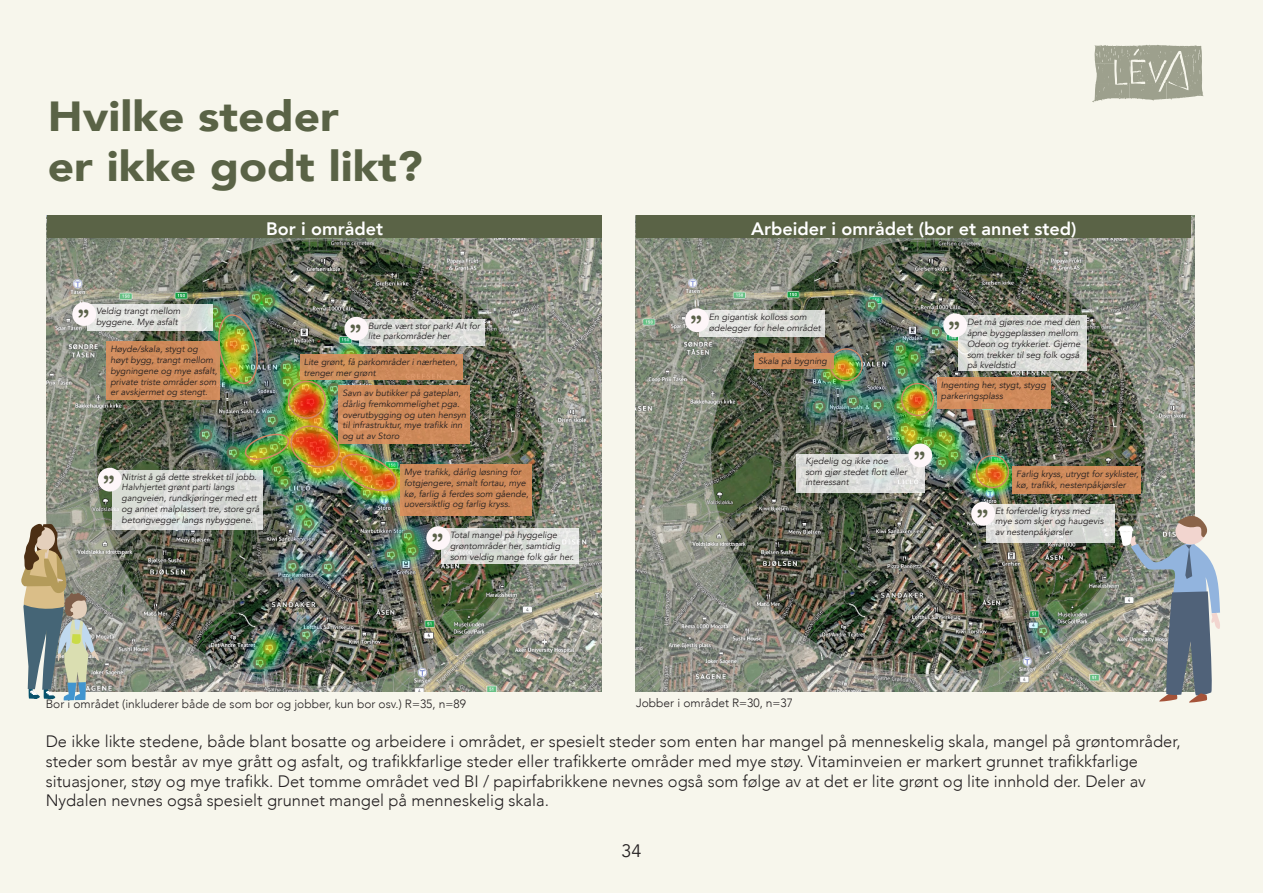
<style>
.page{position:relative;width:1263px;height:893px;background:#f7f6ec}
.page>*{position:absolute;margin:0;border:0;box-sizing:border-box;transform-origin:0 0}
.t1{font:900 42px "Avenir";color:#5a6346;scale:1.1 1}
.t2{font:31.5px "Circular Std";color:#5a6149}
.t3{font:800 18px "Avenir";color:#fff}
.t4{font:18px "Avenir";color:#231f20}
.t5{font:300 16.5px/19.8px "Avenir";color:#231f20}
.t6{font:300 12px "Avenir";color:#231f20}
.t7{font:italic 9px/10.8px "Avenir";color:#231f20}
</style>
<div class="page">
<svg style="left:1092px;top:45px;width:111px;height:57px;background:#aeb09f"></svg>
<img style="left:46px;top:215px;width:555px;height:476px">
<img style="left:635px;top:215px;width:560px;height:476px">
<div style="left:754px;top:353px;width:79px;height:16px;background:#ce8a5b"></div>
<div style="left:106px;top:341px;width:114px;height:59px;background:#ce8a5a"></div>
<div style="left:300px;top:355px;width:163px;height:25px;background:#ce8c5b"></div>
<div style="left:338px;top:385px;width:132px;height:58px;background:#cf8b5b"></div>
<div style="left:400px;top:464px;width:132px;height:52px;background:#cd8a5a"></div>
<div style="left:937px;top:377px;width:114px;height:31px;background:#d08b5c"></div>
<div style="left:1012px;top:466px;width:128px;height:28px;background:#cd8959"></div>
<svg style="left:700px;top:310px;width:125px;height:27px;fill:#e0e1de"></svg>
<div style="left:685px;top:308px;width:24px;height:24px;background:#fef6f9;border-radius:50%"></div>
<svg style="left:87px;top:304px;width:125px;height:27px;fill:#e1e3df"></svg>
<div style="left:72px;top:302px;width:24px;height:24px;background:#fef6f9;border-radius:50%"></div>
<svg style="left:359px;top:319px;width:125px;height:26px;background:#dadbd8"></svg>
<div style="left:344px;top:317px;width:24px;height:24px;background:#fef6f9;border-radius:50%"></div>
<svg style="left:441px;top:528px;width:137px;height:35px"></svg>
<div style="left:426px;top:526px;width:24px;height:24px;background:#fef6f9;border-radius:50%"></div>
<svg style="left:113px;top:470px;width:150px;height:59px;background:#d9dcd8"></svg>
<div style="left:98px;top:468px;width:24px;height:24px;background:#fef6f9;border-radius:50%"></div>
<svg style="left:958px;top:315px;width:128px;height:56px;background:#dbdcd8"></svg>
<div style="left:943px;top:313px;width:24px;height:24px;background:#fef6f9;border-radius:50%"></div>
<svg style="left:986px;top:504px;width:128px;height:38px;background:#dbdbd8"></svg>
<div style="left:971px;top:502px;width:24px;height:24px;background:#fef6f9;border-radius:50%"></div>
<svg style="left:796px;top:454px;width:128px;height:38px;background:#dbddda"></svg>
<div style="left:908px;top:443px;width:24px;height:24px;background:#fef6f9;border-radius:50%"></div>
<div style="left:830px;top:348px;width:33px;height:33px;border:1px solid #d48665;border-radius:50%"></div>
<div style="left:901px;top:383px;width:33px;height:33px;border:1px solid #d48665;border-radius:50%"></div>
<div style="left:288px;top:381px;width:38px;height:38px;border:1px solid #d48665;border-radius:50%"></div>
<img style="left:244px;top:421px;width:156px;height:71px">
<img style="left:216px;top:313px;width:44px;height:72px">
<div style="left:976px;top:455px;width:33px;height:33px;border:1px solid #d48665;border-radius:50%"></div>
<div style="left:47px;top:215px;width:555px;height:23px;background:#5a6346"></div>
<div style="left:636px;top:215px;width:555px;height:23px;background:#5a6346"></div>
<svg style="left:122px;top:571px;width:2px;height:34px"></svg>
<svg style="left:21px;top:524px;width:79px;height:177px;background:#9da091"></svg>
<img style="left:1118px;top:509px;width:102px;height:194px">
<p class="t1" style="left:48px;top:80px;width:266px">Hvilke steder</p>
<p class="t1" style="left:48px;top:130px;width:342px">er ikke godt likt?</p>
<p class="t3" style="left:266px;top:215px;width:118px">Bor i området</p>
<p class="t3" style="left:751px;top:215px;width:327px">Arbeider i området (bor et annet sted)</p>
<p class="t2" style="left:77px;top:302px;width:14px">”</p>
<p class="t7" style="left:96px;top:306px;width:86px">Veldig trangt mellom byggene. Mye asfalt</p>
<p class="t7" style="left:110px;top:344px;width:108px">Høyde/skala, stygt og høyt bygg, trangt mellom bygningene og mye asfalt, private triste områder som er avskjermet og stengt.</p>
<p class="t2" style="left:103px;top:468px;width:14px">”</p>
<p class="t7" style="left:122px;top:471px;width:139px">Nitrist å gå dette strekket til jobb.<br>Halvhjertet grønt parti langs gangveien, rundkjøringer med ett og annet malplassert tre, store grå betongvegger langs nybyggene.</p>
<p class="t2" style="left:350px;top:317px;width:14px">”</p>
<p class="t7" style="left:368px;top:320px;width:113px">Burde vært stor park! Alt for lite parkområder her</p>
<p class="t7" style="left:304px;top:357px;width:155px">Lite grønt, få parkområder i nærheten, trenger mer grønt</p>
<p class="t7" style="left:343px;top:388px;width:125px">Savn av butikker på gateplan, dårlig fremkommelighet pga. overutbygging og uten hensyn til infrastruktur, mye trafikk inn og ut av Storo</p>
<p class="t7" style="left:404px;top:467px;width:126px">Mye trafikk, dårlig løsning for fotgjengere, smalt fortau, mye kø, farlig å ferdes som gående, uoversiktlig og farlig kryss.</p>
<p class="t2" style="left:431px;top:526px;width:14px">”</p>
<p class="t7" style="left:450px;top:530px;width:125px">Total mangel på hyggelige grøntområder her, samtidig som veldig mange folk går her.</p>
<p class="t2" style="left:690px;top:308px;width:14px">”</p>
<p class="t7" style="left:709px;top:312px;width:99px">En gigantisk kolloss som</p>
<p class="t7" style="left:709px;top:322px;width:113px">ødelegger for hele området</p>
<p class="t7" style="left:758px;top:355px;width:71px">Skala på bygning</p>
<p class="t2" style="left:948px;top:313px;width:14px">”</p>
<p class="t7" style="left:967px;top:317px;width:115px">Det må gjøres noe med den åpne byggeplassen mellom<br>Odeon og trykkeriet. Gjerne som trekker til seg folk også på kveldstid</p>
<p class="t7" style="left:941px;top:380px;width:107px">Ingenting her, stygt, stygg parkeringsplass</p>
<p class="t2" style="left:913px;top:443px;width:14px">”</p>
<p class="t7" style="left:805px;top:455px;width:103px">Kjedelig og ikke noe som gjør stedet flott eller interessant</p>
<p class="t7" style="left:1016px;top:469px;width:124px">Farlig kryss, utrygt for syklister, kø, trafikk, nestenpåkjørsler</p>
<p class="t2" style="left:976px;top:502px;width:14px">”</p>
<p class="t7" style="left:995px;top:505px;width:110px">Et forferdelig kryss med mye som skjer og haugevis av nestenpåkjørsler</p>
<p class="t6" style="left:46px;top:697px;width:422px">Bor i området (inkluderer både de som bor og jobber, kun bor osv.) R=35, n=89</p>
<p class="t6" style="left:636px;top:696px;width:159px">Jobber i området R=30, n=37</p>
<p class="t5" style="left:46px;top:731px;width:1136px">De ikke likte stedene, både blant bosatte og arbeidere i området, er spesielt steder som enten har mangel på menneskelig skala, mangel på grøntområder, steder som består av mye grått og asfalt, og trafikkfarlige steder eller trafikkerte områder med mye støy. Vitaminveien er markert grunnet trafikkfarlige situasjoner, støy og mye trafikk. Det tomme området ved BI / papirfabrikkene nevnes også som følge av at det er lite grønt og lite innhold der. Deler av Nydalen nevnes også spesielt grunnet mangel på menneskelig skala.</p>
<h3 class="t4" style="left:621px;top:840px;width:22px">34</h3>
</div>
